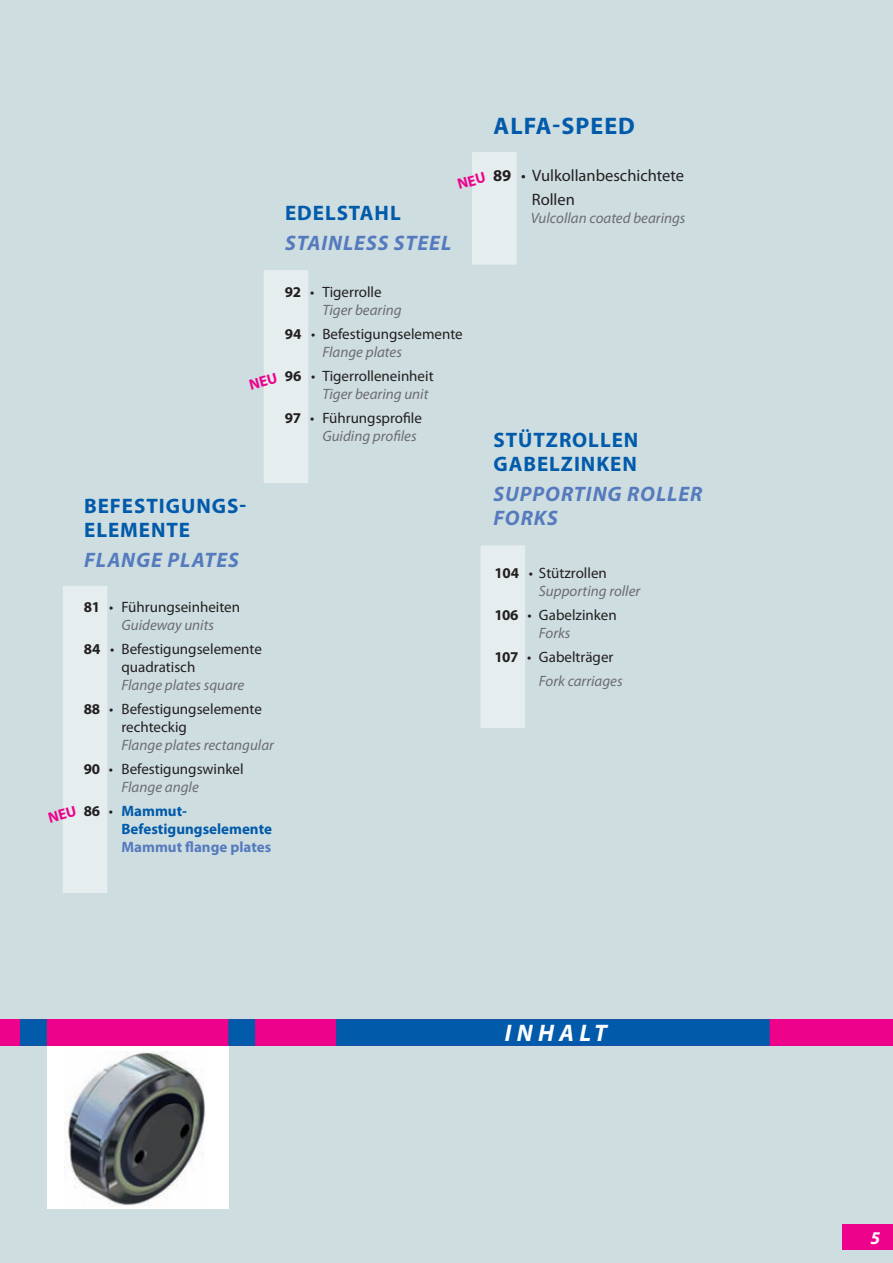
<style>
.page{position:relative;width:893px;height:1263px;background:#cedde0}
.page>*{position:absolute;margin:0;border:0;box-sizing:border-box;transform-origin:0 0}
.t1{font:24px "Myriad Pro Bold OV HAWWPB";letter-spacing:.045em;color:#015aaa}
.t2{font:24px "Myriad Pro Bold It OV MAWWPB";letter-spacing:.22em;color:#fff}
.t3{font:21px/24px "Myriad Pro Bold OV HAWWPB";letter-spacing:.045em;color:#015aaa}
.t4{font:21px/24px "Myriad Pro Bold It OV MAWWPB";letter-spacing:.045em;color:#557bbe}
.t5{font:18px "Myriad Pro Bold It OV MAWWPB";color:#fff}
.t6{font:16.5px/24px "Myriad Pro";color:#231f20}
.t7{font:15px/18px "Myriad Pro";color:#231f20}
.t8{font:15px "Myriad Pro It OV NAWWPB";color:#6c6d70}
.t9{font:15px/18px "Myriad Pro Bold OV HAWWPB";color:#015aaa}
.t10{font:15px "Myriad Pro Bold OV HAWWPB";color:#557bbe}
.s1{font-family:"Myriad Pro Bold OV HAWWPB"}
.s2{color:#231f20}
.s3{font-family:"Myriad Pro";color:#231f20}
</style>
<div class="page">
<svg style="left:63px;top:545px;width:462px;height:348px"></svg>
<div style="left:47px;top:1043px;width:181px;height:166px;background:#fff"></div>
<svg style="left:264px;top:152px;width:253px;height:331px"></svg>
<div style="left:0;top:1019px;width:893px;height:27px;background:#ed028c"></div>
<svg style="left:20px;top:1019px;width:750px;height:27px"></svg>
<div style="left:842px;top:1225px;width:51px;height:25px;background:#ed028c"></div>
<img style="left:65px;top:1052px;width:140px;height:155px">
<svg style="left:63px;top:806px;width:13px;height:17px"></svg>
<svg style="left:457px;top:172px;width:29px;height:17px"></svg>
<svg style="left:264px;top:373px;width:13px;height:16px"></svg>
<h2 class="t3" style="left:285px;top:201px;width:117px">EDELSTAHL</h2>
<h2 class="t4" style="left:285px;top:233px;width:168px">STAINLESS STEEL</h2>
<p class="t7" style="left:285px;top:285px;width:98px"><span class="s1">92</span> • Tigerrolle</p>
<p class="t8" style="left:322px;top:301px;width:81px">Tiger bearing</p>
<p class="t7" style="left:285px;top:327px;width:179px"><span class="s1">94</span> • Befestigungselemente</p>
<p class="t8" style="left:322px;top:343px;width:81px">Flange plates</p>
<p class="t7" style="left:285px;top:369px;width:150px"><span class="s1">96</span> • Tigerrolleneinheit</p>
<p class="t8" style="left:322px;top:385px;width:107px">Tiger bearing unit</p>
<p class="t7" style="left:285px;top:411px;width:139px"><span class="s1">97</span> • Führungsprofile</p>
<p class="t8" style="left:322px;top:427px;width:96px">Guiding profiles</p>
<h2 class="t3" style="left:84px;top:494px;width:163px">BEFESTIGUNGS-<br>ELEMENTE</h2>
<h2 class="t4" style="left:84px;top:551px;width:156px">FLANGE PLATES</h2>
<p class="t7" style="left:84px;top:599px;width:158px"><span class="s1">81</span> • Führungseinheiten</p>
<p class="t8" style="left:121px;top:616px;width:94px">Guideway units</p>
<p class="t7" style="left:121px;top:641px;width:142px;text-indent:-38px"><span class="s1">84</span> • Befestigungselemente quadratisch</p>
<p class="t8" style="left:121px;top:676px;width:124px">Flange plates square</p>
<p class="t7" style="left:121px;top:701px;width:142px;text-indent:-38px"><span class="s1">88</span> • Befestigungselemente rechteckig</p>
<p class="t8" style="left:121px;top:736px;width:154px">Flange plates rectangular</p>
<p class="t7" style="left:84px;top:761px;width:161px"><span class="s1">90</span> • Befestigungswinkel</p>
<p class="t8" style="left:121px;top:778px;width:79px">Flange angle</p>
<p class="t9" style="left:121px;top:802px;width:152px;text-indent:-38px"><span class="s2">86</span> <span class="s3">•</span> Mammut-<br>Befestigungselemente</p>
<p class="t10" style="left:121px;top:838px;width:151px">Mammut flange plates</p>
<h1 class="t1" style="left:493px;top:112px;width:143px">ALFA-SPEED</h1>
<p class="t6" style="left:532px;top:166px;width:154px;text-indent:-38px"><span class="s1">89</span> • Vulkollanbeschichtete<br>Rollen</p>
<p class="t8" style="left:531px;top:209px;width:156px">Vulcollan coated bearings</p>
<h2 class="t3" style="left:493px;top:427px;width:146px">STÜTZROLLEN<br>GABELZINKEN</h2>
<h2 class="t4" style="left:493px;top:484px;width:210px">SUPPORTING ROLLER<br>FORKS</h2>
<p class="t7" style="left:494px;top:565px;width:114px"><span class="s1">104</span> • Stützrollen</p>
<p class="t8" style="left:539px;top:582px;width:103px">Supporting roller</p>
<p class="t7" style="left:494px;top:607px;width:124px"><span class="s1">106</span> • Gabelzinken</p>
<p class="t8" style="left:539px;top:624px;width:33px">Forks</p>
<p class="t7" style="left:494px;top:649px;width:121px"><span class="s1">107</span> • Gabelträger</p>
<p class="t8" style="left:539px;top:672px;width:85px">Fork carriages</p>
<h1 class="t2" style="left:505px;top:1025px;width:103px">INHALT</h1>
<p class="t5" style="left:870px;top:1232px;width:11px">5</p>
</div>
